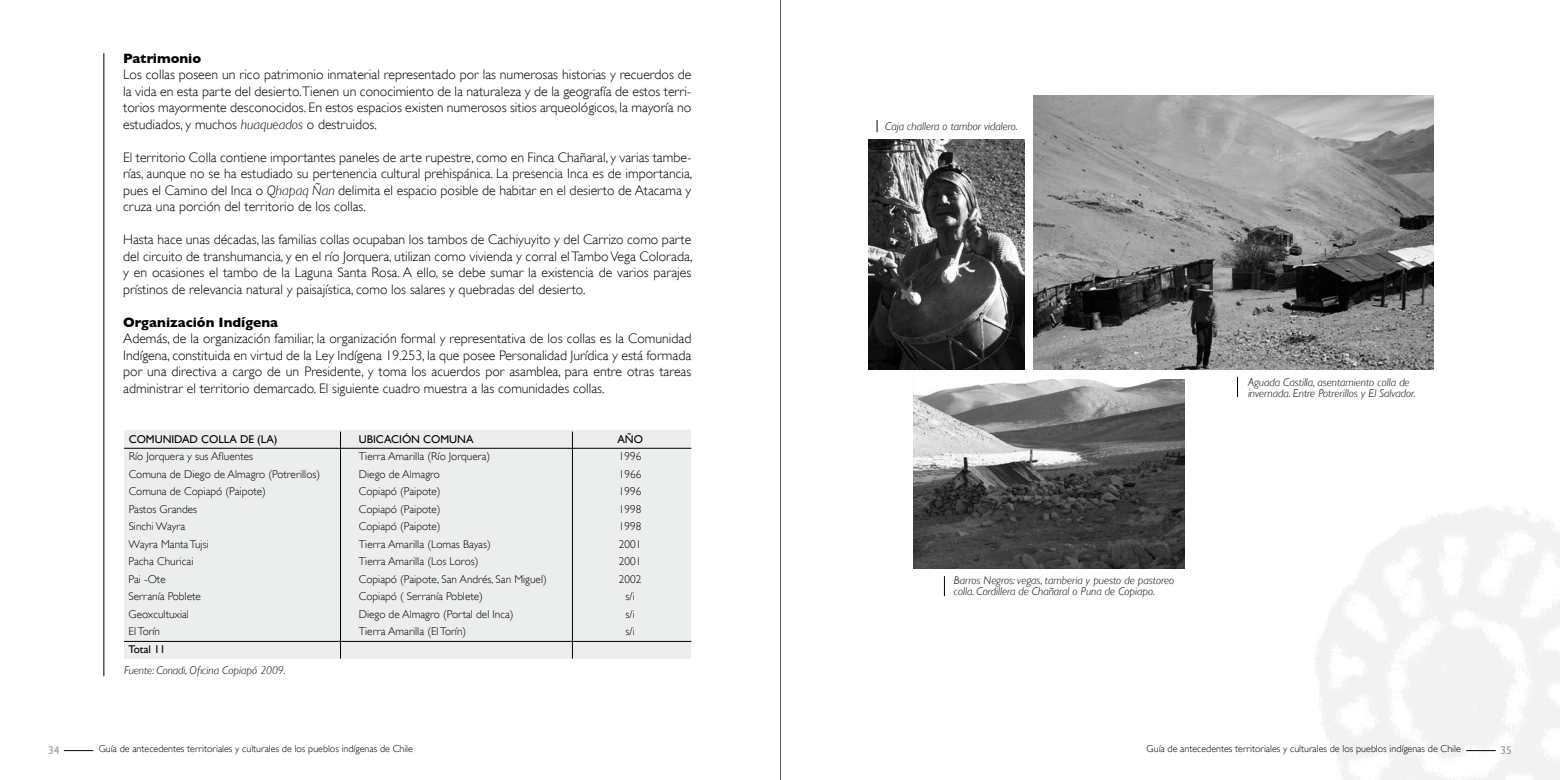
<style>
.page{position:relative;width:1560px;height:780px;background:#fff}
.page>*{position:absolute;margin:0;border:0;box-sizing:border-box;transform-origin:0 0}
.t1{font:300 13.75px/16.5px "Gill Sans";color:#000;text-align:justify}
.t2{font:700 13.75px "Gill Sans";color:#000}
.t3{font:300 11.25px "Gill Sans";color:#000}
.t4{font:italic 300 11.25px/11.2px "Gill Sans";color:#000}
.t5{font:11.25px "Gill Sans";color:#000}
.t6{font:11.25px "Gill Sans";color:#9c9d9f}
.t7{font:300 10px "Gill Sans";color:#000}
.s1{font-style:italic}
</style>
<div class="page">
<svg style="left:64px;top:750px;width:29px;height:1px"></svg>
<hr style="left:780px;top:0;width:1px;height:780px;background:#000">
<hr style="left:104px;top:53px;width:1px;height:623px;background:#000">
<img style="left:868px;top:139px;width:156px;height:230px">
<img style="left:1033px;top:96px;width:399px;height:273px">
<img style="left:913px;top:379px;width:270px;height:189px">
<div style="left:124px;top:431px;width:567px;height:228px;background:#eceded"></div>
<hr style="left:124px;top:448px;width:567px;height:1px;background:#000">
<hr style="left:572px;top:431px;width:1px;height:227px;background:#000">
<hr style="left:340px;top:431px;width:1px;height:227px;background:#000">
<hr style="left:124px;top:641px;width:567px;height:1px;background:#000">
<svg style="left:1237px;top:377px;width:1px;height:20px"></svg>
<svg style="left:944px;top:576px;width:1px;height:20px"></svg>
<svg style="left:876px;top:120px;width:1px;height:12px"></svg>
<img style="left:1314px;top:506px;width:245px;height:274px">
<hr style="left:1465px;top:750px;width:30px;height:1px;background:#000">
<p class="t2" style="left:123px;top:50px;width:80px">Patrimonio</p>
<p class="t1" style="left:123px;top:66px;width:569px">Los collas poseen un rico patrimonio inmaterial representado por las numerosas historias y recuerdos de la vida en esta parte del desierto.Tienen un conocimiento de la naturaleza y de la geografía de estos terri&shy;torios mayormente desconocidos. En estos espacios existen numerosos sitios arqueológicos, la mayoría no estudiados, y muchos <span class="s1">huaqueados</span> o destruidos.</p>
<p class="t1" style="left:123px;top:149px;width:570px">El territorio Colla contiene importantes paneles de arte rupestre, como en Finca Chañaral, y varias tambe&shy;rías, aunque no se ha estudiado su pertenencia cultural prehispánica. La presencia Inca es de importancia, pues el Camino del Inca o <span class="s1">Qhapaq Ñan</span> delimita el espacio posible de habitar en el desierto de Atacama y cruza una porción del territorio de los collas.</p>
<p class="t1" style="left:123px;top:231px;width:570px">Hasta hace unas décadas, las familias collas ocupaban los tambos de Cachiyuyito y del Carrizo como parte del circuito de transhumancia, y en el río Jorquera, utilizan como vivienda y corral el Tambo Vega Colorada, y en ocasiones el tambo de la Laguna Santa Rosa. A ello, se debe sumar la existencia de varios parajes prístinos de relevancia natural y paisajística, como los salares y quebradas del desierto.</p>
<p class="t2" style="left:123px;top:314px;width:156px">Organización Indígena</p>
<p class="t1" style="left:123px;top:330px;width:569px">Además, de la organización familiar, la organización formal y representativa de los collas es la Comunidad Indígena, constituida en virtud de la Ley Indígena 19.253, la que posee Personalidad Jurídica y está formada por una directiva a cargo de un Presidente, y toma los acuerdos por asamblea, para entre otras tareas administrar el territorio demarcado. El siguiente cuadro muestra a las comunidades collas.</p>
<p class="t5" style="left:129px;top:432px;width:17px">COMUNIDAD</p>
<p class="t5" style="left:201px;top:432px;width:16px">COLLA</p>
<p class="t5" style="left:240px;top:432px;width:39px">DE (LA)</p>
<p class="t5" style="left:359px;top:432px;width:16px">UBICACIÓN</p>
<p class="t5" style="left:423px;top:432px;width:16px">COMUNA</p>
<p class="t5" style="left:617px;top:432px;width:17px">AÑO</p>
<p class="t3" style="left:129px;top:450px;width:126px">Río Jorquera y sus Afluentes</p>
<p class="t3" style="left:359px;top:450px;width:133px">Tierra Amarilla (Río Jorquera)</p>
<p class="t3" style="left:619px;top:450px;width:24px">1996</p>
<p class="t3" style="left:129px;top:467px;width:216px">Comuna de Diego de Almagro (Potrerillos) D</p>
<p class="t3" style="left:367px;top:467px;width:74px">iego de Almagro</p>
<p class="t3" style="left:619px;top:467px;width:24px">1966</p>
<p class="t3" style="left:129px;top:485px;width:139px">Comuna de Copiapó (Paipote)</p>
<p class="t3" style="left:359px;top:485px;width:83px">Copiapó (Paipote)</p>
<p class="t3" style="left:619px;top:485px;width:24px">1996</p>
<p class="t3" style="left:129px;top:502px;width:70px">Pastos Grandes</p>
<p class="t3" style="left:359px;top:502px;width:83px">Copiapó (Paipote)</p>
<p class="t3" style="left:619px;top:502px;width:24px">1998</p>
<p class="t3" style="left:129px;top:520px;width:58px">Sinchi Wayra</p>
<p class="t3" style="left:359px;top:520px;width:83px">Copiapó (Paipote)</p>
<p class="t3" style="left:619px;top:520px;width:24px">1998</p>
<p class="t3" style="left:129px;top:537px;width:82px">Wayra Manta Tujsi</p>
<p class="t3" style="left:359px;top:537px;width:133px">Tierra Amarilla (Lomas Bayas)</p>
<p class="t3" style="left:619px;top:537px;width:24px">2001</p>
<p class="t3" style="left:129px;top:555px;width:66px">Pacha Churicai</p>
<p class="t3" style="left:359px;top:555px;width:121px">Tierra Amarilla (Los Loros)</p>
<p class="t3" style="left:619px;top:555px;width:24px">2001</p>
<p class="t3" style="left:129px;top:572px;width:39px">Pai -Ote</p>
<p class="t3" style="left:359px;top:572px;width:189px">Copiapó (Paipote, San Andrés, San Miguel)</p>
<p class="t3" style="left:619px;top:572px;width:24px">2002</p>
<p class="t3" style="left:129px;top:590px;width:74px">Serranía Poblete</p>
<p class="t3" style="left:359px;top:590px;width:126px">Copiapó ( Serranía Poblete)</p>
<p class="t3" style="left:625px;top:590px;width:11px">s/i</p>
<p class="t3" style="left:129px;top:607px;width:62px">Geoxcultuxial</p>
<p class="t3" style="left:359px;top:607px;width:156px">D iego de Almagro (Portal del Inca)</p>
<p class="t3" style="left:625px;top:607px;width:11px">s/i</p>
<p class="t3" style="left:129px;top:625px;width:33px">El Torín</p>
<p class="t3" style="left:359px;top:625px;width:109px">Tierra Amarilla (El Torín)</p>
<p class="t3" style="left:625px;top:625px;width:11px">s/i</p>
<p class="t5" style="left:129px;top:642px;width:38px">TOTAL 11</p>
<p class="t4" style="left:124px;top:665px;width:163px">Fuente: Conadi, Oficina Copiapó 2009.</p>
<p class="t6" style="left:48px;top:743px;width:13px">34</p>
<p class="t7" style="left:99px;top:743px;width:316px">Guía de antecedentes territoriales y culturales de los pueblos indígenas de Chile</p>
<p class="t4" style="left:885px;top:121px;width:134px">Caja challera o tambor vidalero.</p>
<p class="t4" style="left:953px;top:574px;width:222px">Barros Negros: vegas, tamberia y puesto de pastoreo colla. Cordillera de Chañaral o Puna de Copiapo.</p>
<p class="t4" style="left:1247px;top:376px;width:169px">Aguada Castilla, asentamiento colla de invernada. Entre Potrerillos y El Salvador.</p>
<p class="t7" style="left:1146px;top:743px;width:316px">Guía de antecedentes territoriales y culturales de los pueblos indígenas de Chile</p>
<p class="t6" style="left:1500px;top:743px;width:13px">35</p>
</div>
